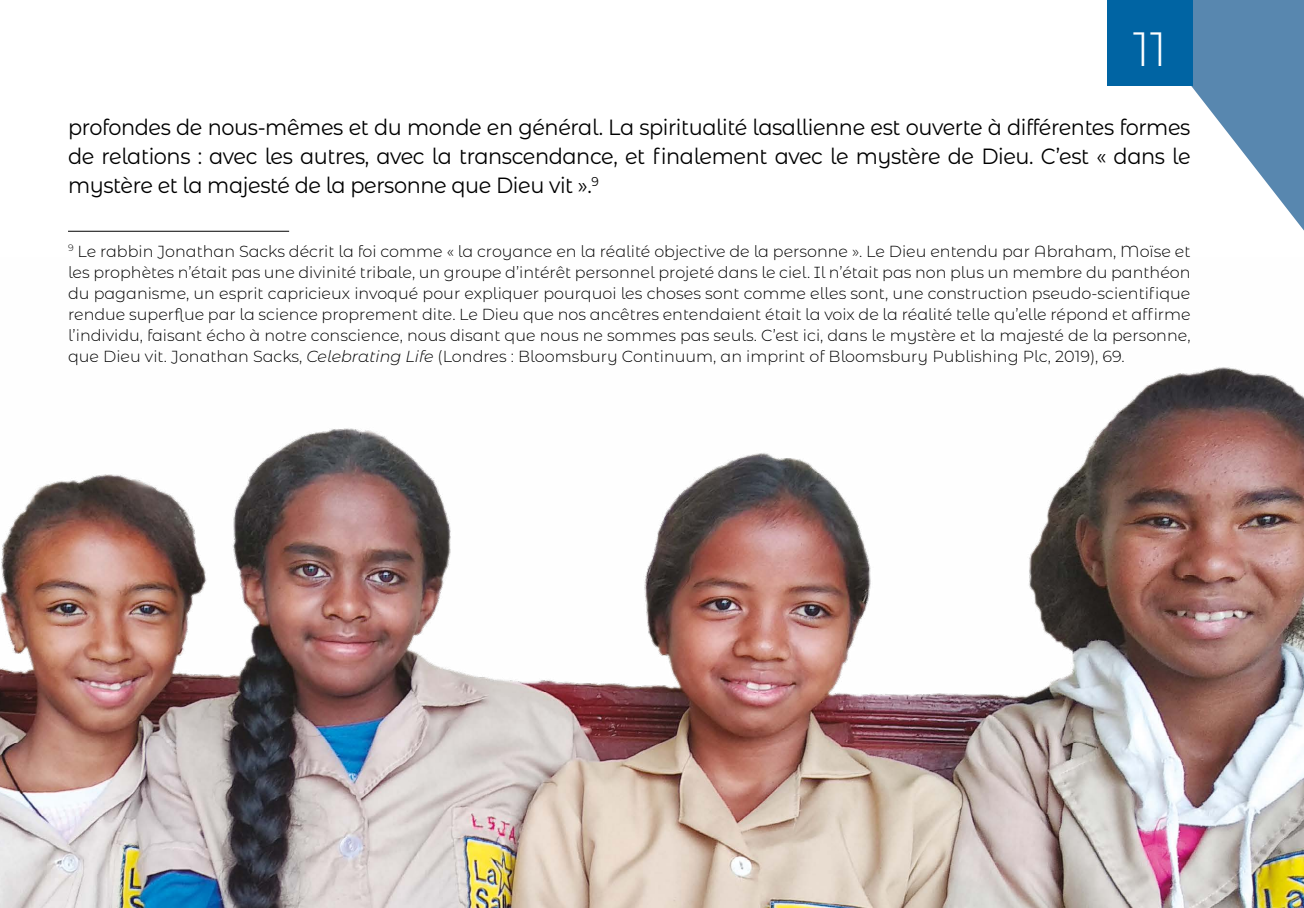
<style>
.page{position:relative;width:1304px;height:908px;background:#fff}
.page>*{position:absolute;margin:0;border:0;box-sizing:border-box;transform-origin:0 0}
.t1{font:300 48px "Montserrat Alternates";color:#fff}
.t2{font:22px/29px "Montserrat Alternates";letter-spacing:-.02em;color:#000;text-align:justify;scale:.95 1}
.t3{font:300 16px/21px "Montserrat Alternates";color:#000;text-align:justify}
.s1{font-style:italic}
</style>
<div class="page">
<svg style="left:1124px;top:0;width:180px;height:230px"></svg>
<div style="left:1108px;top:0;width:85px;height:85px;background:#0064a3"></div>
<img style="left:0;top:367px;width:1304px;height:540px">
<hr style="left:68px;top:231px;width:221px;height:1px;background:#000">
<h1 class="t1" style="left:1133px;top:16px;width:35px">11</h1>
<p class="t2" style="left:68px;top:112px;width:1183px">profondes de nous-mêmes et du monde en général. La spiritualité lasallienne est ouverte à différentes formes de relations : avec les autres, avec la transcendance, et finalement avec le mystère de Dieu. C’est « dans le mystère et la majesté de la personne que Dieu vit ».<sup>9</sup></p>
<p class="t3" style="left:68px;top:240px;width:1124px"><sup>9</sup> Le rabbin Jonathan Sacks décrit la foi comme « la croyance en la réalité objective de la personne ». Le Dieu entendu par Abraham, Moïse et les prophètes n’était pas une divinité tribale, un groupe d’intérêt personnel projeté dans le ciel. Il n’était pas non plus un membre du panthéon du paganisme, un esprit capricieux invoqué pour expliquer pourquoi les choses sont comme elles sont, une construction pseudo-scientifique rendue superflue par la science proprement dite. Le Dieu que nos ancêtres entendaient était la voix de la réalité telle qu’elle répond et affirme l’individu, faisant écho à notre conscience, nous disant que nous ne sommes pas seuls. C’est ici, dans le mystère et la majesté de la personne, que Dieu vit. Jonathan Sacks, <span class="s1">Celebrating Life</span> (Londres : Bloomsbury Continuum, an imprint of Bloomsbury Publishing Plc, 2019), 69.</p>
</div>
